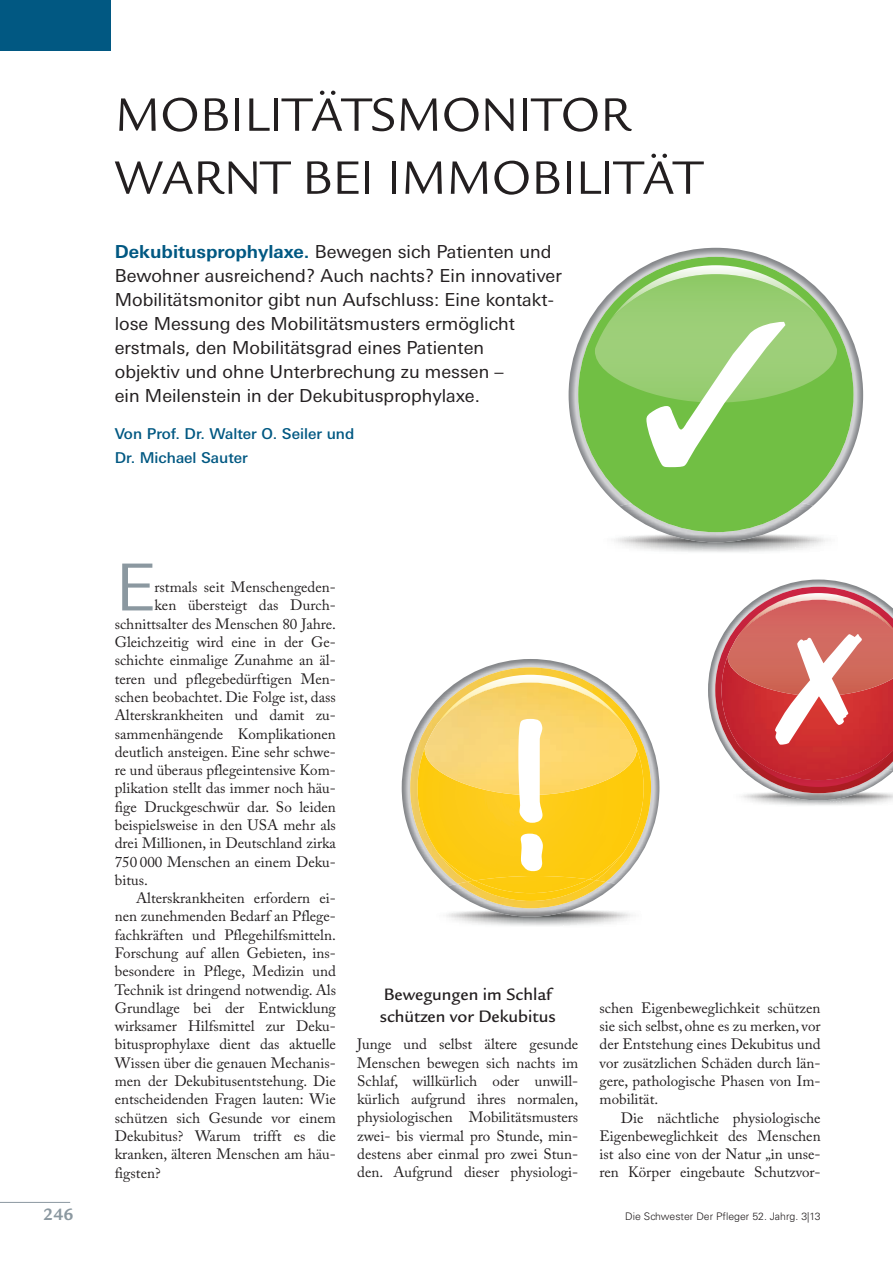
<style>
.page{position:relative;width:893px;height:1263px;background:#fff}
.page>*{position:absolute;margin:0;border:0;box-sizing:border-box;transform-origin:0 0}
.t1{font:73.95px "Legacy Sans";color:#8b98a0}
.t2{font:51px/63px "Legacy Sans";color:#231f20}
.t3{font:18px/24px "LT Univers Basic";color:#231f20}
.t4{font:500 18px/22.5px "Legacy Sans";color:#231f20}
.t5{font:700 18px "Legacy Sans";color:#8b98a0}
.t6{font:15px/18.3px "Adobe Caslon Pro";color:#231f20;text-align:justify}
.t7{font:500 15px/24px "LT Univers Basic";color:#015882}
.t8{font:300 10.5px "Univers";color:#231f20}
.s1{font-weight:700;color:#015882}
</style>
<div class="page">
<hr style="left:0;top:1202px;width:70px;height:1px;background:#8b98a0">
<img style="left:647px;top:248px;width:138px;height:17px">
<svg style="left:446px;top:911px;width:187px;height:15px"></svg>
<img style="left:402px;top:742px;width:45px;height:144px">
<img style="left:447px;top:884px;width:169px;height:33px">
<img style="left:410px;top:714px;width:209px;height:170px">
<img style="left:458px;top:882px;width:148px;height:26px">
<img style="left:417px;top:747px;width:212px;height:133px">
<img style="left:425px;top:698px;width:13px;height:97px">
<img style="left:438px;top:871px;width:185px;height:11px">
<img style="left:467px;top:879px;width:129px;height:22px">
<svg style="left:438px;top:265px;width:455px;height:606px"></svg>
<div style="left:0;top:0;width:111px;height:51px;background:#015882"></div>
<h2 class="t2" style="left:115px;top:88px;width:589px">MOBILITÄTSMONITOR<br>WARNT BEI IMMOBILITÄT</h2>
<p class="t3" style="left:115px;top:240px;width:448px"><span class="s1">Dekubitusprophylaxe.</span> Bewegen sich Patienten und Bewohner ausreichend? Auch nachts? Ein innovativer Mobilitätsmonitor gibt nun Aufschluss: Eine kontakt - lose Messung des Mobilitätsmusters ermöglicht erstmals, den Mobilitätsgrad eines Patienten<br>objektiv und ohne Unterbrechung zu messen –<br>ein Meilenstein in der Dekubitusprophylaxe.</p>
<p class="t7" style="left:115px;top:423px;width:241px">Von Prof. Dr. Walter O. Seiler und<br>Dr. Michael Sauter</p>
<h1 class="t1" style="left:115px;top:559px;width:41px">E</h1>
<p class="t6" style="left:155px;top:580px;width:183px">rstmals seit Menschengeden-</p>
<p class="t6" style="left:155px;top:598px;width:183px">ken übersteigt das Durch-</p>
<p class="t6" style="left:115px;top:616px;width:223px">schnittsalter des Menschen 80 Jahre.</p>
<p class="t6" style="left:115px;top:634px;width:223px">Gleichzeitig wird eine in der Ge-</p>
<p class="t6" style="left:115px;top:653px;width:223px">schichte einmalige Zunahme an äl-</p>
<p class="t6" style="left:115px;top:671px;width:223px">teren und pflegebedürftigen Men-</p>
<p class="t6" style="left:115px;top:689px;width:223px">schen beobachtet. Die Folge ist, dass</p>
<p class="t6" style="left:115px;top:708px;width:223px">Alterskrankheiten und damit zu -</p>
<p class="t6" style="left:115px;top:726px;width:223px">sammenhängende Komplikationen</p>
<p class="t6" style="left:115px;top:744px;width:223px">deutlich ansteigen. Eine sehr schwe-</p>
<p class="t6" style="left:115px;top:762px;width:223px">re und überaus pflegeintensive Kom-</p>
<p class="t6" style="left:115px;top:781px;width:223px">plikation stellt das immer noch häu-</p>
<p class="t6" style="left:115px;top:799px;width:223px">fige Druckgeschwür dar. So leiden</p>
<p class="t6" style="left:115px;top:817px;width:223px">beispielsweise in den USA mehr als</p>
<p class="t6" style="left:115px;top:836px;width:223px">drei Millionen, in Deutschland zirka</p>
<p class="t6" style="left:115px;top:854px;width:223px">750 000 Menschen an einem Deku-</p>
<p class="t6" style="left:115px;top:872px;width:35px">bitus.</p>
<p class="t6" style="left:136px;top:890px;width:201px">Alterskrankheiten erfordern ei-</p>
<p class="t6" style="left:115px;top:909px;width:223px">nen zunehmenden Bedarf an Pflege-</p>
<p class="t6" style="left:115px;top:927px;width:223px">fachkräften und Pflegehilfsmitteln.</p>
<p class="t6" style="left:115px;top:945px;width:223px">Forschung auf allen Gebieten, ins -</p>
<p class="t6" style="left:115px;top:964px;width:223px">besondere in Pflege, Medizin und</p>
<p class="t6" style="left:115px;top:982px;width:223px">Technik ist dringend notwendig. Als</p>
<p class="t6" style="left:115px;top:1000px;width:223px">Grundlage bei der Entwicklung</p>
<p class="t6" style="left:115px;top:1019px;width:223px">wirksamer Hilfsmittel zur Deku -</p>
<p class="t6" style="left:115px;top:1037px;width:223px">bitusprophylaxe dient das aktuelle</p>
<p class="t6" style="left:115px;top:1055px;width:223px">Wissen über die genauen Mechanis-</p>
<p class="t6" style="left:115px;top:1073px;width:223px">men der Dekubitusentstehung. Die</p>
<p class="t6" style="left:115px;top:1092px;width:223px">entscheidenden Fragen lauten: Wie</p>
<p class="t6" style="left:115px;top:1110px;width:223px">schützen sich Gesunde vor einem</p>
<p class="t6" style="left:115px;top:1128px;width:223px">Dekubitus? Warum trifft es die</p>
<p class="t6" style="left:115px;top:1147px;width:222px">kranken, älteren Menschen am häu-</p>
<p class="t6" style="left:115px;top:1165px;width:47px">figsten?</p>
<p class="t4" style="left:380px;top:985px;width:177px">Bewegungen im Schlaf schützen vor Dekubitus</p>
<p class="t6" style="left:357px;top:1037px;width:223px">Junge und selbst ältere gesunde Menschen bewegen sich nachts im Schlaf, willkürlich oder unwill - kürlich aufgrund ihres normalen, physiologischen Mobilitätsmusters zwei- bis viermal pro Stunde, min&shy;destens aber einmal pro zwei Stun&shy;den. Aufgrund dieser physiologi-</p>
<p class="t6" style="left:600px;top:1000px;width:223px">schen Eigenbeweglichkeit schützen sie sich selbst, ohne es zu merken, vor der Entstehung eines Dekubitus und vor zusätzlichen Schäden durch län&shy;gere, pathologische Phasen von Im&shy;mobilität.</p>
<p class="t6" style="left:600px;top:1110px;width:223px;text-indent:21px">Die nächtliche physiologische Eigenbeweglichkeit des Menschen ist also eine von der Natur „in unse&shy;ren Körper eingebaute Schutzvor-</p>
<p class="t5" style="left:43px;top:1207px;width:32px">246</p>
<p class="t8" style="left:625px;top:1212px;width:197px">Die Schwester Der Pfleger 52. Jahrg. 3|13</p>
</div>
